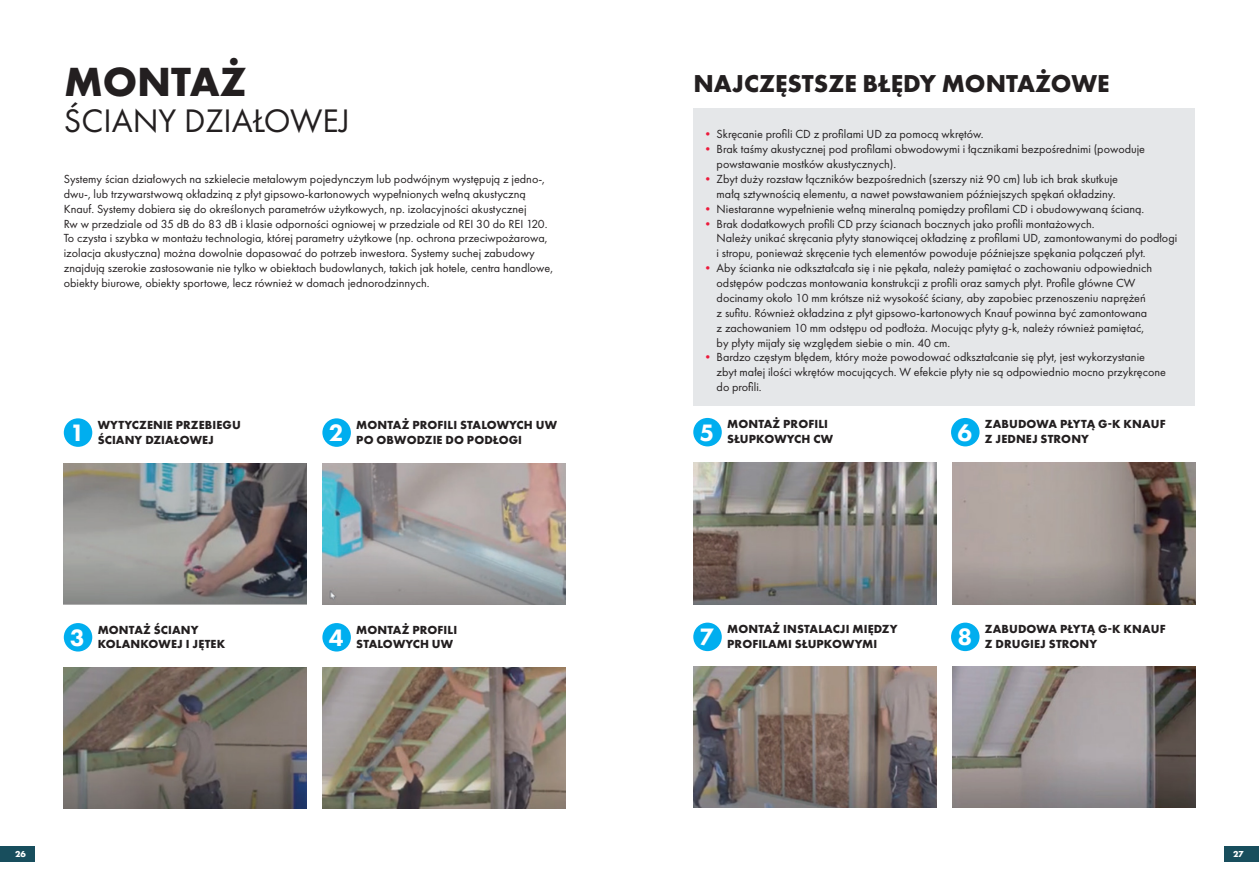
<style>
.page{position:relative;width:1259px;height:893px;background:#fff}
.page>*{position:absolute;margin:0;border:0;box-sizing:border-box;transform-origin:0 0}
.TYTUŁY{font:700 42.3px "Futura PT";color:#231f20}
.TYTUŁY-2{font:33.9px "Futura PT";color:#231f20}
.czy_wiesz_ze___tytul_maly{font:700 25.35px "Futura PT";color:#231f20}
.tekst_podst{font:800 24.6px "Futura PT";color:#fff}
.tekst_podst-2{font:12.15px/14.9px "Futura PT";color:#231f20}
.podpisy_zdjęć{font:700 12.15px "Futura PT";letter-spacing:.01em;color:#231f20}
.t1{font:700 9px "Futura PT";color:#fff}
.s1{color:#ed1a3b}
</style>
<div class="page">
<div style="left:951px;top:418px;width:28px;height:28px;background:#00aeef;border-radius:50%"></div>
<div style="left:951px;top:623px;width:28px;height:28px;background:#00aeef;border-radius:50%"></div>
<div style="left:693px;top:418px;width:29px;height:28px;background:#00aeef;border-radius:50%"></div>
<div style="left:693px;top:623px;width:29px;height:28px;background:#00aeef;border-radius:50%"></div>
<div style="left:693px;top:109px;width:502px;height:297px;background:#e5e7e9"></div>
<img style="left:693px;top:463px;width:243px;height:141px">
<img style="left:693px;top:667px;width:243px;height:141px">
<img style="left:952px;top:463px;width:243px;height:141px">
<img style="left:952px;top:667px;width:243px;height:141px">
<div style="left:322px;top:418px;width:29px;height:29px;background:#00aeef;border-radius:50%"></div>
<div style="left:322px;top:623px;width:29px;height:28px;background:#00aeef;border-radius:50%"></div>
<div style="left:64px;top:418px;width:28px;height:29px;background:#00aeef;border-radius:50%"></div>
<div style="left:64px;top:623px;width:28px;height:28px;background:#00aeef;border-radius:50%"></div>
<img style="left:64px;top:463px;width:243px;height:141px">
<img style="left:64px;top:667px;width:243px;height:141px">
<img style="left:323px;top:463px;width:243px;height:141px">
<img style="left:323px;top:667px;width:243px;height:141px">
<div style="left:0;top:846px;width:35px;height:15px;background:#184e5d"></div>
<div style="left:1224px;top:846px;width:35px;height:15px;background:#184e5d"></div>
<p class="TYTUŁY" style="left:64px;top:55px;width:184px">MONTAŻ</p>
<p class="TYTUŁY-2" style="left:64px;top:101px;width:287px">ŚCIANY DZIAŁOWEJ</p>
<p class="tekst_podst-2" style="left:64px;top:171px;width:491px">Systemy ścian działowych na szkielecie metalowym pojedynczym lub podwójnym występują z jedno-, dwu-, lub trzywarstwową okładziną z płyt gipsowo-kartonowych wypełnionych wełną akustyczną Knauf. Systemy dobiera się do określonych parametrów użytkowych, np. izolacyjności akustycznej<br>Rw w przedziale od 35 dB do 83 dB i klasie odporności ogniowej w przedziale od REI 30 do REI 120.<br>To czysta i szybka w montażu technologia, której parametry użytkowe (np. ochrona przeciwpożarowa, izolacja akustyczna) można dowolnie dopasować do potrzeb inwestora. Systemy suchej zabudowy znajdują szerokie zastosowanie nie tylko w obiektach budowlanych, takich jak hotele, centra handlowe, obiekty biurowe, obiekty sportowe, lecz również w domach jednorodzinnych.</p>
<p class="czy_wiesz_ze___tytul_maly" style="left:693px;top:67px;width:417px">NAJCZĘSTSZE BŁĘDY MONTAŻOWE</p>
<p class="tekst_podst-2" style="left:702px;top:127px;width:283px"><span class="s1">•</span> Skręcanie profili CD z profilami UD za pomocą wkrętów.</p>
<p class="tekst_podst-2" style="left:716px;top:142px;width:430px;text-indent:-15px"><span class="s1">•</span> Brak taśmy akustycznej pod profilami obwodowymi i łącznikami bezpośrednimi (powoduje powstawanie mostków akustycznych).</p>
<p class="tekst_podst-2" style="left:702px;top:171px;width:418px;text-align:right"><span class="s1">•</span> Zbyt duży rozstaw łączników bezpośrednich (szerszy niż 90 cm) lub ich brak skutkuje małą sztywnością elementu, a nawet powstawaniem późniejszych spękań okładziny.</p>
<p class="tekst_podst-2" style="left:702px;top:201px;width:444px"><span class="s1">•</span> Niestaranne wypełnienie wełną mineralną pomiędzy profilami CD i obudowywaną ścianą.</p>
<p class="tekst_podst-2" style="left:716px;top:216px;width:462px;text-indent:-15px"><span class="s1">•</span> Brak dodatkowych profili CD przy ścianach bocznych jako profili montażowych.<br>Należy unikać skręcania płyty stanowiącej okładzinę z profilami UD, zamontowanymi do podłogi i stropu, ponieważ skręcenie tych elementów powoduje późniejsze spękania połączeń płyt.</p>
<p class="tekst_podst-2" style="left:716px;top:261px;width:437px;text-indent:-15px"><span class="s1">•</span> Aby ścianka nie odkształcała się i nie pękała, należy pamiętać o zachowaniu odpowiednich odstępów podczas montowania konstrukcji z profili oraz samych płyt. Profile główne CW docinamy około 10 mm krótsze niż wysokość ściany, aby zapobiec przenoszeniu naprężeń z sufitu. Również okładzina z płyt gipsowo-kartonowych Knauf powinna być zamontowana z zachowaniem 10 mm odstępu od podłoża. Mocując płyty g-k, należy również pamiętać, by płyty mijały się względem siebie o min. 40 cm.</p>
<p class="tekst_podst-2" style="left:716px;top:350px;width:451px;text-indent:-15px"><span class="s1">•</span> Bardzo częstym błędem, który może powodować odkształcanie się płyt, jest wykorzystanie zbyt małej ilości wkrętów mocujących. W efekcie płyty nie są odpowiednio mocno przykręcone do profili.</p>
<p class="podpisy_zdjęć" style="left:98px;top:417px;width:145px">WYTYCZENIE PRZEBIEGU</p>
<p class="tekst_podst" style="left:70px;top:417px;width:16px">1</p>
<p class="podpisy_zdjęć" style="left:98px;top:432px;width:118px">ŚCIANY DZIAŁOWEJ</p>
<p class="podpisy_zdjęć" style="left:356px;top:417px;width:202px">MONTAŻ PROFILI STALOWYCH UW</p>
<p class="tekst_podst" style="left:329px;top:417px;width:16px">2</p>
<p class="podpisy_zdjęć" style="left:356px;top:432px;width:167px">PO OBWODZIE DO PODŁOGI</p>
<p class="podpisy_zdjęć" style="left:727px;top:416px;width:102px">MONTAŻ PROFILI</p>
<p class="tekst_podst" style="left:699px;top:417px;width:16px">5</p>
<p class="podpisy_zdjęć" style="left:727px;top:431px;width:107px">SŁUPKOWYCH CW</p>
<p class="podpisy_zdjęć" style="left:985px;top:416px;width:182px">ZABUDOWA PŁYTĄ G-K KNAUF</p>
<p class="tekst_podst" style="left:957px;top:417px;width:16px">6</p>
<p class="podpisy_zdjęć" style="left:985px;top:431px;width:106px">Z JEDNEJ STRONY</p>
<p class="podpisy_zdjęć" style="left:98px;top:622px;width:102px">MONTAŻ ŚCIANY</p>
<p class="tekst_podst" style="left:70px;top:622px;width:16px">3</p>
<p class="podpisy_zdjęć" style="left:98px;top:636px;width:129px">KOLANKOWEJ I JĘTEK</p>
<p class="podpisy_zdjęć" style="left:356px;top:622px;width:102px">MONTAŻ PROFILI</p>
<p class="tekst_podst" style="left:329px;top:622px;width:16px">4</p>
<p class="podpisy_zdjęć" style="left:356px;top:636px;width:98px">STALOWYCH UW</p>
<p class="podpisy_zdjęć" style="left:727px;top:621px;width:172px">MONTAŻ INSTALACJI MIĘDZY</p>
<p class="tekst_podst" style="left:699px;top:622px;width:16px">7</p>
<p class="podpisy_zdjęć" style="left:727px;top:636px;width:151px">PROFILAMI SŁUPKOWYMI</p>
<p class="podpisy_zdjęć" style="left:985px;top:621px;width:182px">ZABUDOWA PŁYTĄ G-K KNAUF</p>
<p class="tekst_podst" style="left:957px;top:622px;width:16px">8</p>
<p class="podpisy_zdjęć" style="left:985px;top:636px;width:114px">Z DRUGIEJ STRONY</p>
<p class="t1" style="left:15px;top:848px;width:12px">26</p>
<p class="t1" style="left:1233px;top:848px;width:12px">27</p>
</div>
